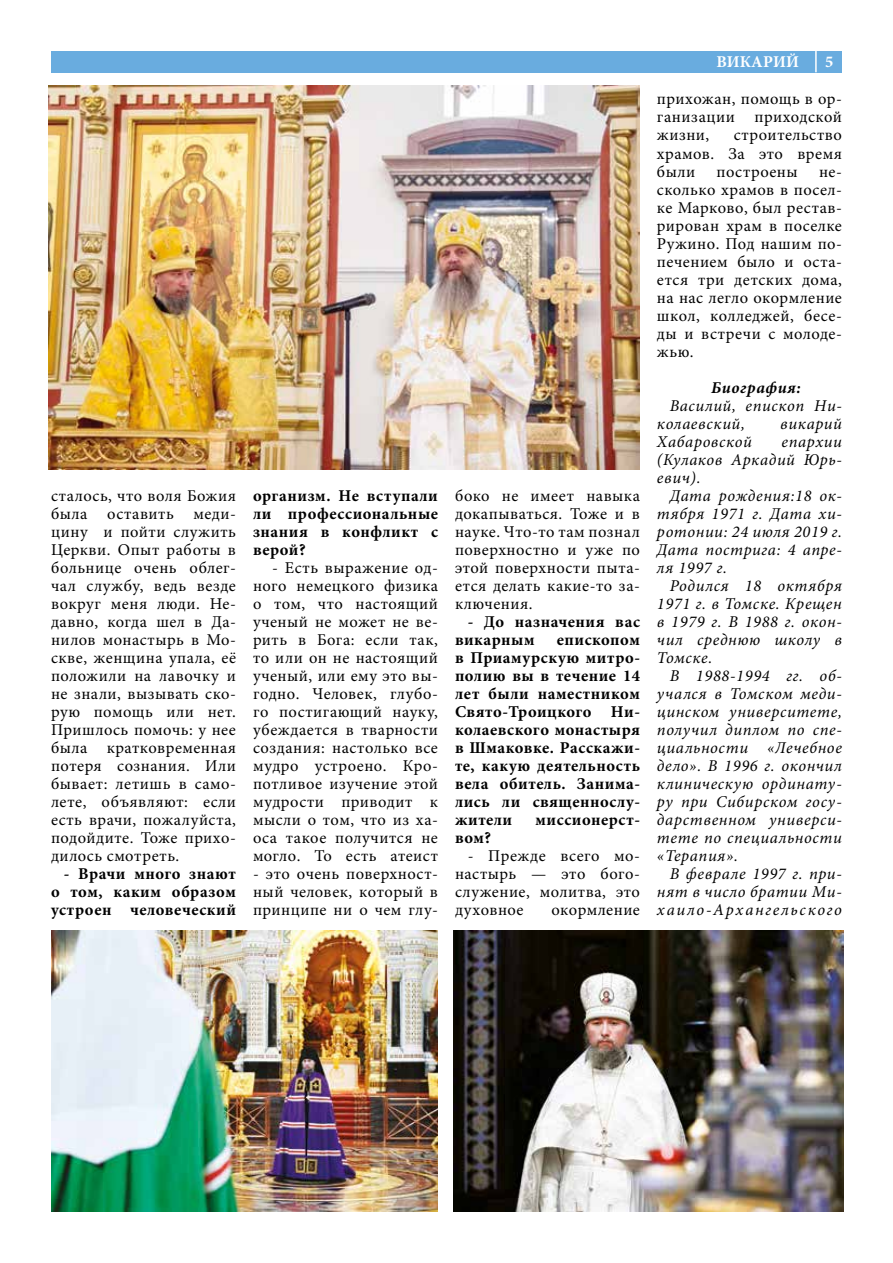
<style>
.page{position:relative;width:893px;height:1263px;background:#fff}
.page>*{position:absolute;margin:0;border:0;box-sizing:border-box;transform-origin:0 0}
.t1{font:16.5px/18px "Minion Pro";letter-spacing:.03em;color:#000;text-align:justify}
.t2{font:italic 16.5px/18px "Minion Pro";letter-spacing:.04em;color:#000;text-align:justify}
.t3{font:700 16.5px/18px "Minion Pro";letter-spacing:.03em;color:#000;text-align:justify}
.t4{font:italic 700 16.5px "Minion Pro";letter-spacing:.04em;color:#000}
.t5{font:700 16.5px "Minion Pro";color:#fff}
</style>
<div class="page">
<div style="left:51px;top:51px;width:791px;height:21px;background:#69acdf"></div>
<hr style="left:815px;top:51px;width:2px;height:21px;background:#fff">
<img style="left:453px;top:930px;width:391px;height:282px">
<img style="left:51px;top:930px;width:387px;height:282px">
<img style="left:49px;top:85px;width:591px;height:384px">
<p class="t1" style="left:51px;top:487px;width:186px">сталось, что воля Божия была оставить меди&shy;цину и пойти служить Церкви. Опыт работы в больнице очень облег&shy;чал службу, ведь везде вокруг меня люди. Не&shy;давно, когда шел в Да&shy;нилов монастырь в Мо&shy;скве, женщина упала, её положили на лавочку и не знали, вызывать ско&shy;рую помощь или нет.<br>Пришлось помочь: у нее была кратковременная потеря сознания. Или бывает: летишь в само&shy;лете, объявляют: если есть врачи, пожалуйста, подойдите. Тоже прихо&shy;дилось смотреть.</p>
<p class="t3" style="left:51px;top:865px;width:186px;text-indent:13px">- Врачи много знают о том, каким образом устроен человеческий</p>
<p class="t3" style="left:253px;top:487px;width:186px">организм. Не вступали ли профессиональные знания в конфликт с верой?</p>
<p class="t1" style="left:253px;top:559px;width:186px;text-indent:19px">- Есть выражение од&shy;ного немецкого физика о том, что настоящий ученый не может не ве&shy;рить в Бога: если так, то или он не настоящий ученый, или ему это вы&shy;годно. Человек, глубо&shy;го постигающий науку, убеждается в тварности создания: настолько все мудро устроено. Кро&shy;потливое изучение этой мудрости приводит к мысли о том, что из ха&shy;оса такое получится не могло. То есть атеист</p>
<p class="t1" style="left:253px;top:865px;width:186px">- это очень поверхност&shy;ный человек, который в принципе ни о чем глу-</p>
<p class="t1" style="left:455px;top:487px;width:186px">боко не имеет навыка докапываться. Тоже и в науке. Что-то там познал поверхностно и уже по этой поверхности пыта&shy;ется делать какие-то за&shy;ключения.</p>
<p class="t3" style="left:455px;top:613px;width:186px;text-indent:13px">- До назначения вас викарным</p>
<p class="t3" style="left:455px;top:631px;width:186px;text-indent:102px">епископом в Приамурскую митро&shy;полию вы в течение 14 лет были наместником Свято-Троицкого Ни&shy;колаевского монастыря в Шмаковке. Расскажи&shy;те, какую деятельность вела обитель. Занима&shy;лись ли священнослу&shy;жители</p>
<p class="t3" style="left:535px;top:811px;width:106px">миссионерст-</p>
<p class="t3" style="left:455px;top:829px;width:38px">вом?</p>
<p class="t1" style="left:455px;top:847px;width:186px;text-indent:13px">- Прежде всего мо&shy;настырь — это бого&shy;служение, молитва, это духовное</p>
<p class="t1" style="left:552px;top:901px;width:90px">окормление</p>
<p class="t5" style="left:716px;top:50px;width:84px">ВИКАРИЙ</p>
<p class="t5" style="left:825px;top:50px;width:10px">5</p>
<p class="t1" style="left:657px;top:90px;width:186px">прихожан, помощь в ор&shy;ганизации приходской жизни,</p>
<p class="t1" style="left:657px;top:126px;width:186px;text-indent:77px">строительство храмов. За это время были</p>
<p class="t1" style="left:717px;top:162px;width:83px">построены</p>
<p class="t1" style="left:657px;top:162px;width:186px;text-indent:162px">не&shy;сколько храмов в посел&shy;ке Марково, был рестав&shy;рирован храм в поселке Ружино. Под нашим по&shy;печением было и оста&shy;ется три детских дома, на нас легло окормление школ, колледжей, бесе&shy;ды и встречи с молоде&shy;жью.</p>
<p class="t4" style="left:711px;top:375px;width:91px">Биография:</p>
<p class="t2" style="left:657px;top:396px;width:186px;text-indent:13px">Василий, епископ Ни&shy;колаевский,</p>
<p class="t2" style="left:780px;top:414px;width:63px">викарий</p>
<p class="t2" style="left:657px;top:432px;width:96px">Хабаровской</p>
<p class="t2" style="left:657px;top:432px;width:186px;text-indent:124px">епархии (Кулаков Аркадий Юрь&shy;евич).</p>
<p class="t2" style="left:657px;top:486px;width:186px;text-indent:13px">Дата рождения:18 ок&shy;тября 1971 г. Дата хи&shy;ротонии: 24 июля 2019 г.<br>Дата пострига: 4 апре&shy;ля 1997 г.</p>
<p class="t2" style="left:657px;top:576px;width:186px;text-indent:13px">Родился 18 октября 1971 г. в Томске. Крещен в 1979 г. В 1988 г. окон&shy;чил среднюю школу в Томске.</p>
<p class="t2" style="left:657px;top:666px;width:186px;text-indent:13px">В 1988-1994 гг. об&shy;учался в Томском меди&shy;цинском университете, получил диплом по спе&shy;циальности «Лечебное дело». В 1996 г. окончил клиническую ординату&shy;ру при Сибирском госу&shy;дарственном универси&shy;тете по специальности «Терапия».</p>
<p class="t2" style="left:657px;top:864px;width:187px;text-indent:13px">В феврале 1997 г. при&shy;нят в число братии Ми&shy;хаило-Архангельского</p>
</div>
